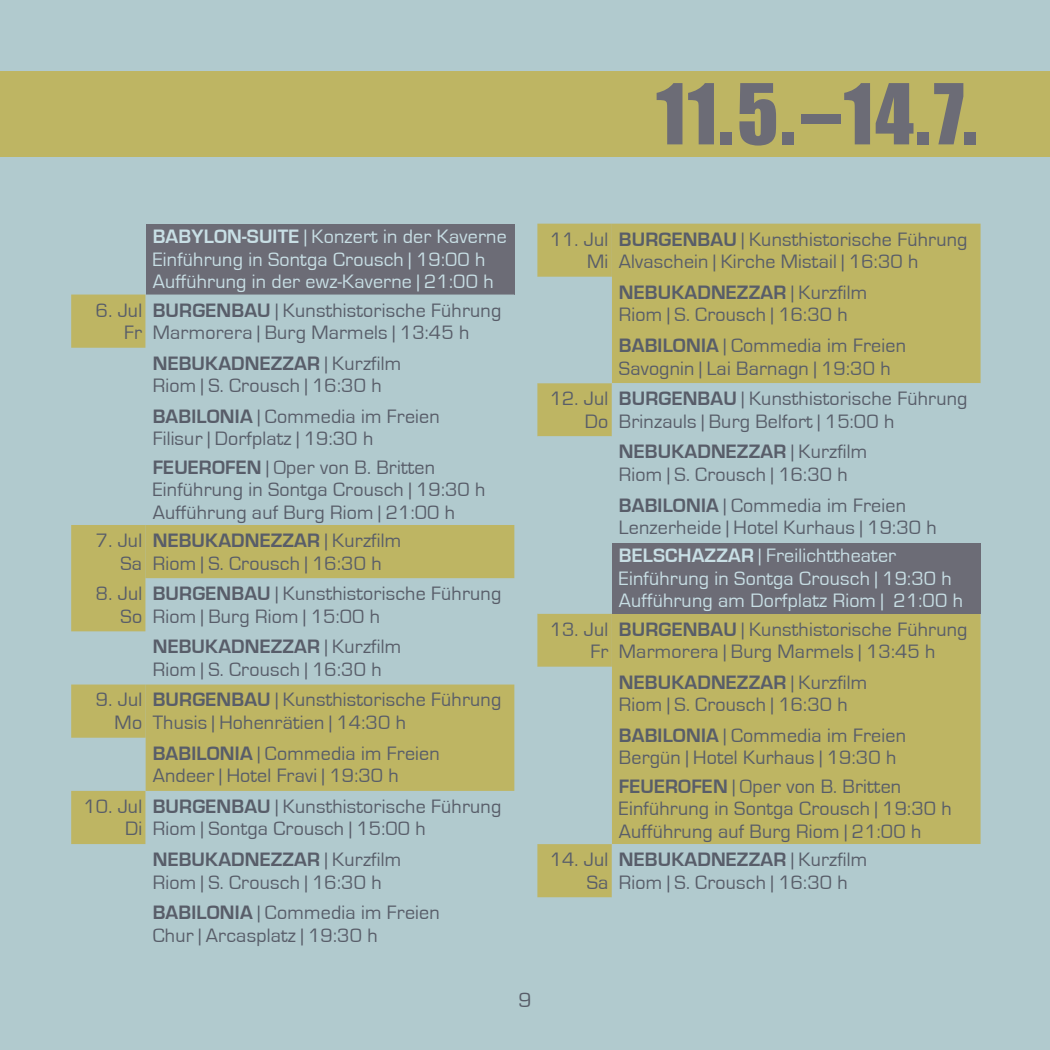
<style>
.page{position:relative;width:1050px;height:1050px;background:#fff}
.page>*{position:absolute;margin:0;border:0;box-sizing:border-box;transform-origin:0 0}
.t1{font:77.5px "Impact";color:#6c6c76}
.t2{font:21.25px "Eurostile";color:#585d69}
.t3{font:20px/22.5px "Eurostile";letter-spacing:.01em;color:#585d69}
.t4{font:20px/22.5px "Eurostile";letter-spacing:.01em;color:#c8dfe5}
.s1{font-weight:700}
</style>
<div class="page">
<div style="left:0;top:0;width:1049px;height:1049px;background:#b1cace"></div>
<div style="left:0;top:71px;width:1049px;height:85px;background:#beb563"></div>
<div style="left:146px;top:224px;width:368px;height:70px;background:#6c6c76"></div>
<svg style="left:71px;top:294px;width:75px;height:550px"></svg>
<svg style="left:146px;top:525px;width:368px;height:265px;fill:#beb563"></svg>
<div style="left:537px;top:224px;width:75px;height:673px;background:#beb563"></div>
<div style="left:612px;top:224px;width:368px;height:159px;background:#beb563"></div>
<svg style="left:537px;top:277px;width:75px;height:567px"></svg>
<div style="left:612px;top:613px;width:368px;height:231px;background:#beb563"></div>
<div style="left:612px;top:542px;width:368px;height:71px;background:#6c6c76"></div>
<h1 class="t1" style="left:656px;top:66px;width:322px">11.5.–14.7.</h1>
<p class="t4" style="left:153px;top:226px;width:355px"><span class="s1">BABYLON-SUITE</span> | Konzert in der Kaverne<br>Einführung in Sontga Crousch | 19:00 h<br>Aufführung in der ewz-Kaverne | 21:00 h</p>
<p class="t3" style="left:96px;top:299px;width:48px;text-align:right">6. Jul<br>Fr</p>
<p class="t3" style="left:153px;top:299px;width:350px"><span class="s1">BURGENBAU</span> | Kunsthistorische Führung<br>Marmorera | Burg Marmels | 13:45 h</p>
<p class="t3" style="left:153px;top:352px;width:250px"><span class="s1">NEBUKADNEZZAR</span> | Kurzfilm<br>Riom | S. Crousch | 16:30 h</p>
<p class="t3" style="left:153px;top:405px;width:288px"><span class="s1">BABILONIA</span> | Commedia im Freien<br>Filisur | Dorfplatz | 19:30 h</p>
<p class="t3" style="left:153px;top:456px;width:334px"><span class="s1">FEUEROFEN</span> | Oper von B. Britten<br>Einführung in Sontga Crousch | 19:30 h<br>Aufführung auf Burg Riom | 21:00 h</p>
<p class="t3" style="left:96px;top:529px;width:48px;text-align:right">7. Jul<br>Sa</p>
<p class="t3" style="left:153px;top:529px;width:250px"><span class="s1">NEBUKADNEZZAR</span> | Kurzfilm<br>Riom | S. Crousch | 16:30 h</p>
<p class="t3" style="left:96px;top:582px;width:48px;text-align:right">8. Jul<br>So</p>
<p class="t3" style="left:153px;top:582px;width:350px"><span class="s1">BURGENBAU</span> | Kunsthistorische Führung<br>Riom | Burg Riom | 15:00 h</p>
<p class="t3" style="left:153px;top:636px;width:250px"><span class="s1">NEBUKADNEZZAR</span> | Kurzfilm<br>Riom | S. Crousch | 16:30 h</p>
<p class="t3" style="left:96px;top:689px;width:48px;text-align:right">9. Jul<br>Mo</p>
<p class="t3" style="left:153px;top:689px;width:350px"><span class="s1">BURGENBAU</span> | Kunsthistorische Führung<br>Thusis | Hohenrätien | 14:30 h</p>
<p class="t3" style="left:153px;top:742px;width:288px"><span class="s1">BABILONIA</span> | Commedia im Freien<br>Andeer | Hotel Fravi | 19:30 h</p>
<p class="t3" style="left:83px;top:795px;width:60px;text-align:right">10. Jul<br>Di</p>
<p class="t3" style="left:153px;top:795px;width:350px"><span class="s1">BURGENBAU</span> | Kunsthistorische Führung<br>Riom | Sontga Crousch | 15:00 h</p>
<p class="t3" style="left:153px;top:848px;width:250px"><span class="s1">NEBUKADNEZZAR</span> | Kurzfilm<br>Riom | S. Crousch | 16:30 h</p>
<p class="t3" style="left:153px;top:901px;width:288px"><span class="s1">BABILONIA</span> | Commedia im Freien<br>Chur | Arcasplatz | 19:30 h</p>
<p class="t2" style="left:518px;top:988px;width:15px">9</p>
<p class="t3" style="left:549px;top:228px;width:60px;text-align:right">11. Jul<br>Mi</p>
<p class="t3" style="left:619px;top:228px;width:350px"><span class="s1">BURGENBAU</span> | Kunsthistorische Führung<br>Alvaschein | Kirche Mistail | 16:30 h</p>
<p class="t3" style="left:619px;top:281px;width:250px"><span class="s1">NEBUKADNEZZAR</span> | Kurzfilm<br>Riom | S. Crousch | 16:30 h</p>
<p class="t3" style="left:619px;top:334px;width:288px"><span class="s1">BABILONIA</span> | Commedia im Freien<br>Savognin | Lai Barnagn | 19:30 h</p>
<p class="t3" style="left:549px;top:388px;width:60px;text-align:right">12. Jul<br>Do</p>
<p class="t3" style="left:619px;top:388px;width:350px"><span class="s1">BURGENBAU</span> | Kunsthistorische Führung<br>Brinzauls | Burg Belfort | 15:00 h</p>
<p class="t3" style="left:619px;top:441px;width:250px"><span class="s1">NEBUKADNEZZAR</span> | Kurzfilm<br>Riom | S. Crousch | 16:30 h</p>
<p class="t3" style="left:619px;top:494px;width:319px"><span class="s1">BABILONIA</span> | Commedia im Freien<br>Lenzerheide | Hotel Kurhaus | 19:30 h</p>
<p class="t4" style="left:619px;top:545px;width:345px"><span class="s1">BELSCHAZZAR</span> | Freilichttheater<br>Einführung in Sontga Crousch | 19:30 h<br>Aufführung am Dorfplatz Riom | 21:00 h</p>
<p class="t3" style="left:549px;top:618px;width:60px;text-align:right">13. Jul<br>Fr</p>
<p class="t3" style="left:619px;top:618px;width:350px"><span class="s1">BURGENBAU</span> | Kunsthistorische Führung<br>Marmorera | Burg Marmels | 13:45 h</p>
<p class="t3" style="left:619px;top:671px;width:250px"><span class="s1">NEBUKADNEZZAR</span> | Kurzfilm<br>Riom | S. Crousch | 16:30 h</p>
<p class="t3" style="left:619px;top:724px;width:288px"><span class="s1">BABILONIA</span> | Commedia im Freien<br>Bergün | Hotel Kurhaus | 19:30 h</p>
<p class="t3" style="left:619px;top:775px;width:334px"><span class="s1">FEUEROFEN</span> | Oper von B. Britten<br>Einführung in Sontga Crousch | 19:30 h<br>Aufführung auf Burg Riom | 21:00 h</p>
<p class="t3" style="left:549px;top:848px;width:60px;text-align:right">14. Jul<br>Sa</p>
<p class="t3" style="left:619px;top:848px;width:250px"><span class="s1">NEBUKADNEZZAR</span> | Kurzfilm<br>Riom | S. Crousch | 16:30 h</p>
</div>
